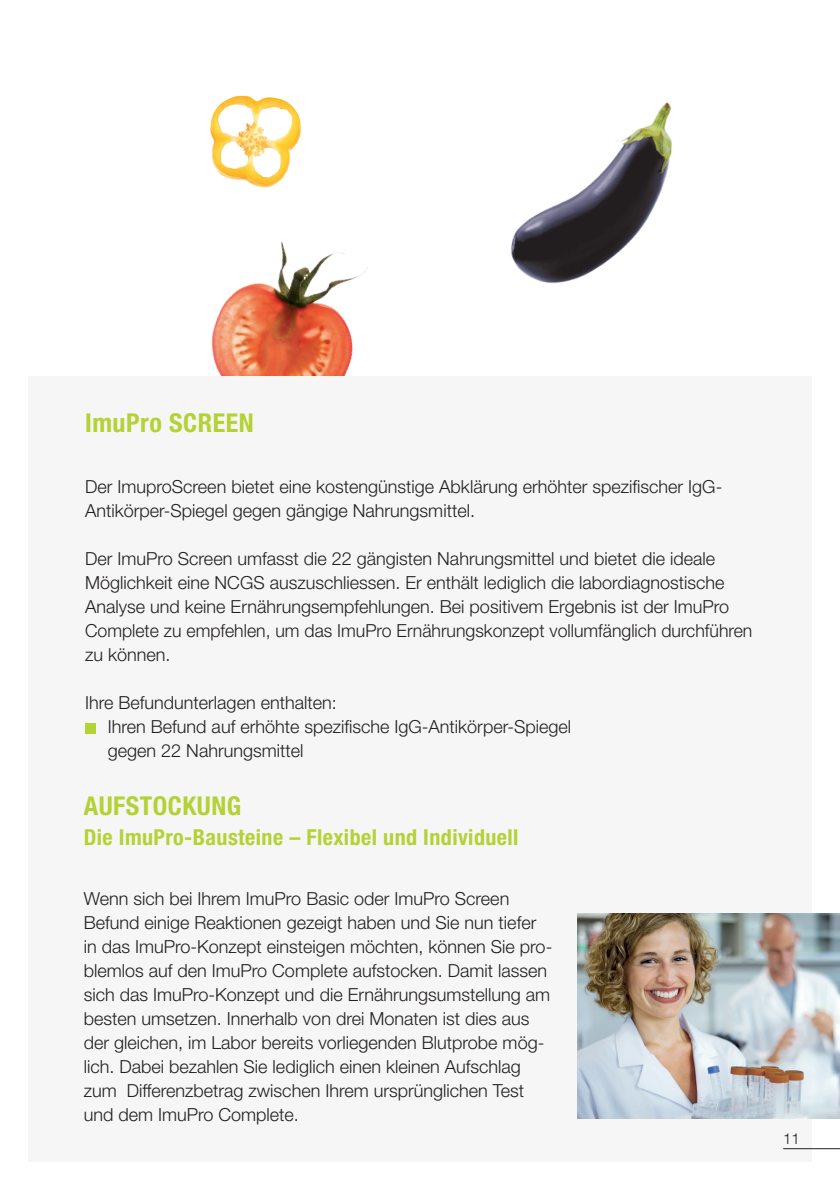
<style>
.page{position:relative;width:840px;height:1191px;background:#fff}
.page>*{position:absolute;margin:0;border:0;box-sizing:border-box;transform-origin:0 0}
.t1{font:700 condensed 26px "Helvetica Neue LT Std";letter-spacing:.02em;color:#b3d234}
.t2{font:700 condensed 22px "Helvetica Neue LT Std";letter-spacing:.02em;color:#b3d234}
.t3{font:300 18px/24px "Helvetica Neue LT Std";color:#231f20}
.t4{font:300 15px "Helvetica Neue LT Std";color:#231f20}
</style>
<div class="page">
<img style="left:211px;top:241px;width:157px;height:135px">
<img style="left:210px;top:95px;width:91px;height:93px">
<img style="left:511px;top:102px;width:161px;height:181px">
<div style="left:28px;top:376px;width:783px;height:786px;background:#f6f6f7"></div>
<hr style="left:782px;top:1148px;width:57px;height:1px;background:#231f20">
<div style="left:85px;top:722px;width:11px;height:11px;background:#b3d234"></div>
<img style="left:577px;top:913px;width:262px;height:205px">
<h1 class="t1" style="left:85px;top:407px;width:170px">ImuPro SCREEN</h1>
<p class="t3" style="left:85px;top:474px;width:638px">Der ImuproScreen bietet eine kostengünstige Abklärung erhöhter spezifischer IgG-<br>Antikörper-Spiegel gegen gängige Nahrungsmittel.</p>
<p class="t3" style="left:85px;top:546px;width:668px">Der ImuPro Screen umfasst die 22 gängisten Nahrungsmittel und bietet die ideale Möglichkeit eine NCGS auszuschliessen. Er enthält lediglich die labordiagnostische Analyse und keine Ernährungsempfehlungen. Bei positivem Ergebnis ist der ImuPro Complete zu empfehlen, um das ImuPro Ernährungskonzept vollumfänglich durchführen zu können.</p>
<p class="t3" style="left:108px;top:690px;width:464px;text-indent:-23px">Ihre Befundunterlagen enthalten:<br>Ihren Befund auf erhöhte spezifische IgG-Antikörper-Spiegel gegen 22 Nahrungsmittel</p>
<h1 class="t1" style="left:84px;top:790px;width:159px">AUFSTOCKUNG</h1>
<p class="t2" style="left:84px;top:824px;width:436px">Die ImuPro-Bausteine – Flexibel und Individuell</p>
<p class="t3" style="left:84px;top:886px;width:470px">Wenn sich bei Ihrem ImuPro Basic oder ImuPro Screen Befund einige Reaktionen gezeigt haben und Sie nun tiefer in das ImuPro-Konzept einsteigen möchten, können Sie pro&shy;blemlos auf den ImuPro Complete aufstocken. Damit lassen sich das ImuPro-Konzept und die Ernährungsumstellung am besten umsetzen. Innerhalb von drei Monaten ist dies aus der gleichen, im Labor bereits vorliegenden Blutprobe mög&shy;lich. Dabei bezahlen Sie lediglich einen kleinen Aufschlag zum Differenzbetrag zwischen Ihrem ursprünglichen Test und dem ImuPro Complete.</p>
<p class="t4" style="left:782px;top:1129px;width:18px">11</p>
</div>
